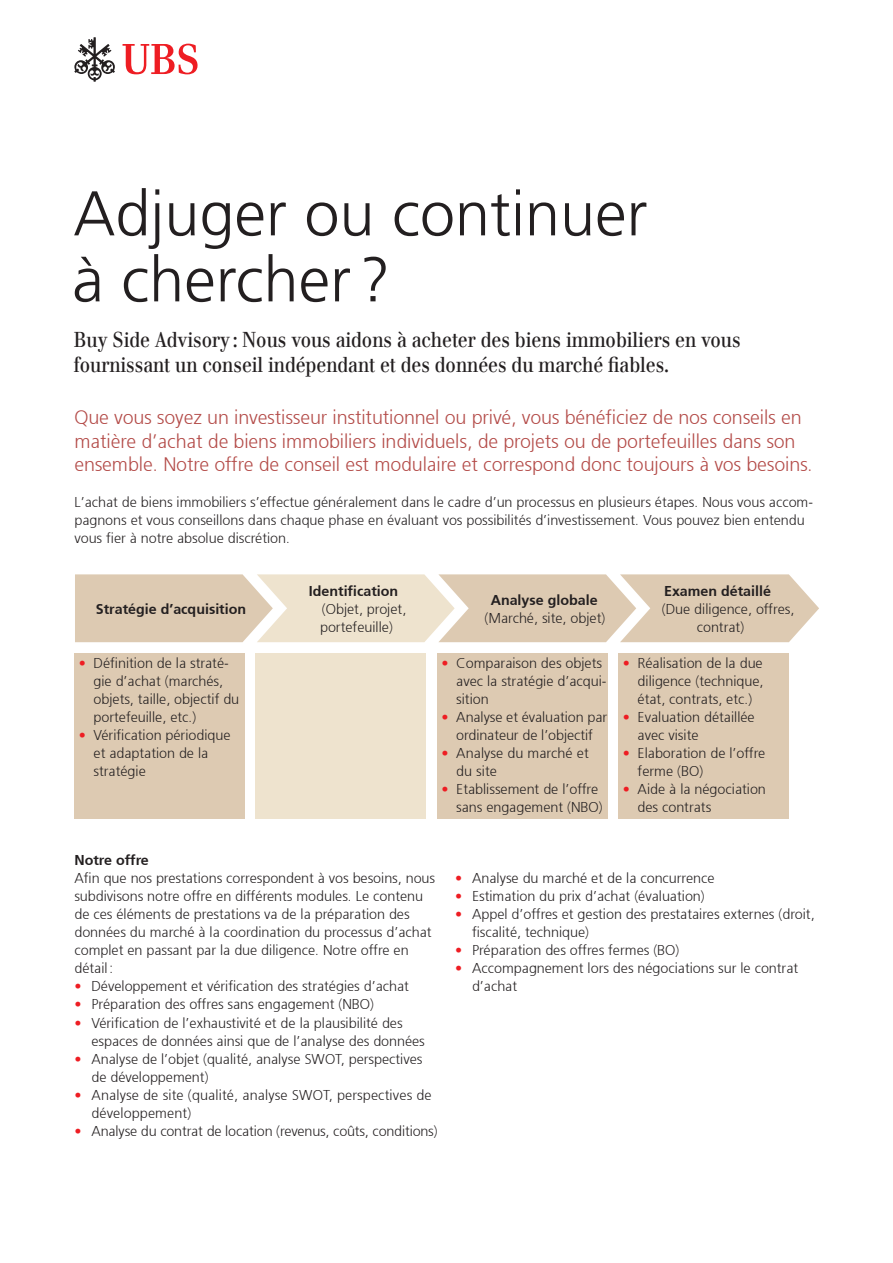
<style>
.page{position:relative;width:893px;height:1263px;background:#fff}
.page>*{position:absolute;margin:0;border:0;box-sizing:border-box;transform-origin:0 0}
.Headline__min__16pt{font:300 63px "Frutiger 45";color:#231f20}
.Headline__min__16pt-2{font:21px/25.2px "UBS Headline";color:#231f20}
.UBS_Template_Lead_13{font:300 19.5px/23.4px "Frutiger 45";letter-spacing:-.005em;color:#b34a47}
.Body_Copy{font:300 14.25px/18px "Frutiger 45";color:#231f20}
.Body_Copy-2{font:300 14.25px "Frutiger 45";color:#231f20}
.s1{color:#ee1d23}
</style>
<div class="page">
<svg style="left:75px;top:574px;width:744px;height:68px;background:#e3d3bd"></svg>
<div style="left:74px;top:653px;width:170px;height:166px;background:#ddcab2"></div>
<div style="left:256px;top:653px;width:170px;height:166px;background:#eee3ce"></div>
<div style="left:437px;top:653px;width:170px;height:166px;background:#ddcab2"></div>
<div style="left:618px;top:653px;width:170px;height:166px;background:#ddcab2"></div>
<svg style="left:74px;top:37px;width:41px;height:45px"></svg>
<svg style="left:123px;top:44px;width:75px;height:30px"></svg>
<p class="Headline__min__16pt" style="left:73px;top:177px;width:576px">Adjuger ou continuer</p>
<p class="Headline__min__16pt" style="left:72px;top:243px;width:320px">à chercher ?</p>
<p class="Headline__min__16pt-2" style="left:74px;top:327px;width:668px">Buy Side Advisory : Nous vous aidons à acheter des biens immobiliers en vous fournissant un conseil indépendant et des données du marché fiables.</p>
<p class="UBS_Template_Lead_13" style="left:74px;top:406px;width:740px">Que vous soyez un investisseur institutionnel ou privé, vous bénéficiez de nos conseils en matière d’achat de biens immobiliers individuels, de projets ou de portefeuilles dans son ensemble. Notre offre de conseil est modulaire et correspond donc toujours à vos besoins.</p>
<p class="Body_Copy" style="left:74px;top:493px;width:740px">L’achat de biens immobiliers s’effectue généralement dans le cadre d’un processus en plusieurs étapes. Nous vous accom&shy;pagnons et vous conseillons dans chaque phase en évaluant vos possibilités d’investissement. Vous pouvez bien entendu vous fier à notre absolue discrétion.</p>
<p class="Body_Copy-2" style="left:96px;top:600px;width:152px">Stratégie d’acquisition</p>
<p class="Body_Copy" style="left:94px;top:654px;width:147px;text-indent:-15px"><span class="s1">•</span> Définition de la straté&shy;gie d’achat (marchés, objets, taille, objectif du portefeuille, etc.)</p>
<p class="Body_Copy" style="left:94px;top:726px;width:138px;text-indent:-15px"><span class="s1">•</span> Vérification périodique et adaptation de la stratégie</p>
<p class="Body_Copy-2" style="left:309px;top:582px;width:91px">Identification</p>
<p class="Body_Copy" style="left:320px;top:600px;width:88px">(Objet, projet, portefeuille)</p>
<p class="Body_Copy-2" style="left:491px;top:591px;width:108px">Analyse globale</p>
<p class="Body_Copy" style="left:484px;top:609px;width:122px">(Marché, site, objet)</p>
<p class="Body_Copy" style="left:456px;top:654px;width:152px;text-indent:-15px"><span class="s1">•</span> Comparaison des objets avec la stratégie d’acqui&shy;sition</p>
<p class="Body_Copy" style="left:441px;top:708px;width:167px;text-align:center"><span class="s1">•</span> Analyse et évaluation par ordinateur de l’objectif</p>
<p class="Body_Copy" style="left:456px;top:744px;width:134px;text-indent:-15px"><span class="s1">•</span> Analyse du marché et du site</p>
<p class="Body_Copy" style="left:456px;top:780px;width:148px;text-indent:-15px"><span class="s1">•</span> Etablissement de l’offre sans engagement (NBO)</p>
<p class="Body_Copy-2" style="left:664px;top:582px;width:108px">Examen détaillé</p>
<p class="Body_Copy" style="left:697px;top:600px;width:99px;text-indent:-35px">(Due diligence, offres, contrat)</p>
<p class="Body_Copy" style="left:638px;top:654px;width:127px;text-align:justify;text-indent:-15px"><span class="s1">•</span> Réalisation de la due diligence (technique, état, contrats, etc.)</p>
<p class="Body_Copy" style="left:638px;top:708px;width:119px;text-indent:-15px"><span class="s1">•</span> Evaluation détaillée avec visite</p>
<p class="Body_Copy" style="left:638px;top:744px;width:129px;text-indent:-15px"><span class="s1">•</span> Elaboration de l’offre ferme (BO)</p>
<p class="Body_Copy" style="left:638px;top:780px;width:130px;text-indent:-15px"><span class="s1">•</span> Aide à la négociation des contrats</p>
<p class="Body_Copy-2" style="left:74px;top:852px;width:76px">Notre offre</p>
<p class="Body_Copy" style="left:74px;top:869px;width:362px">Afin que nos prestations correspondent à vos besoins, nous subdivisons notre offre en différents modules. Le contenu de ces éléments de prestations va de la préparation des données du marché à la coordination du processus d’achat complet en passant par la due diligence. Notre offre en détail:</p>
<p class="Body_Copy" style="left:74px;top:977px;width:336px"><span class="s1">•</span> Développement et vérification des stratégies d’achat</p>
<p class="Body_Copy" style="left:74px;top:995px;width:301px"><span class="s1">•</span> Préparation des offres sans engagement (NBO)</p>
<p class="Body_Copy" style="left:91px;top:1013px;width:335px;text-indent:-17px"><span class="s1">•</span> Vérification de l’exhaustivité et de la plausibilité des espaces de données ainsi que de l’analyse des données</p>
<p class="Body_Copy" style="left:91px;top:1049px;width:332px;text-indent:-17px"><span class="s1">•</span> Analyse de l’objet (qualité, analyse SWOT, perspectives de développement)</p>
<p class="Body_Copy" style="left:91px;top:1085px;width:342px;text-indent:-17px"><span class="s1">•</span> Analyse de site (qualité, analyse SWOT, perspectives de développement)</p>
<p class="Body_Copy" style="left:74px;top:1121px;width:365px"><span class="s1">•</span> Analyse du contrat de location (revenus, coûts, conditions)</p>
<p class="Body_Copy" style="left:455px;top:869px;width:261px"><span class="s1">•</span> Analyse du marché et de la concurrence</p>
<p class="Body_Copy" style="left:455px;top:887px;width:251px"><span class="s1">•</span> Estimation du prix d’achat (évaluation)</p>
<p class="Body_Copy" style="left:472px;top:905px;width:344px;text-indent:-17px"><span class="s1">•</span> Appel d’offres et gestion des prestataires externes (droit, fiscalité, technique)</p>
<p class="Body_Copy" style="left:455px;top:941px;width:226px"><span class="s1">•</span> Préparation des offres fermes (BO)</p>
<p class="Body_Copy" style="left:472px;top:959px;width:328px;text-indent:-17px"><span class="s1">•</span> Accompagnement lors des négociations sur le contrat d’achat</p>
</div>
